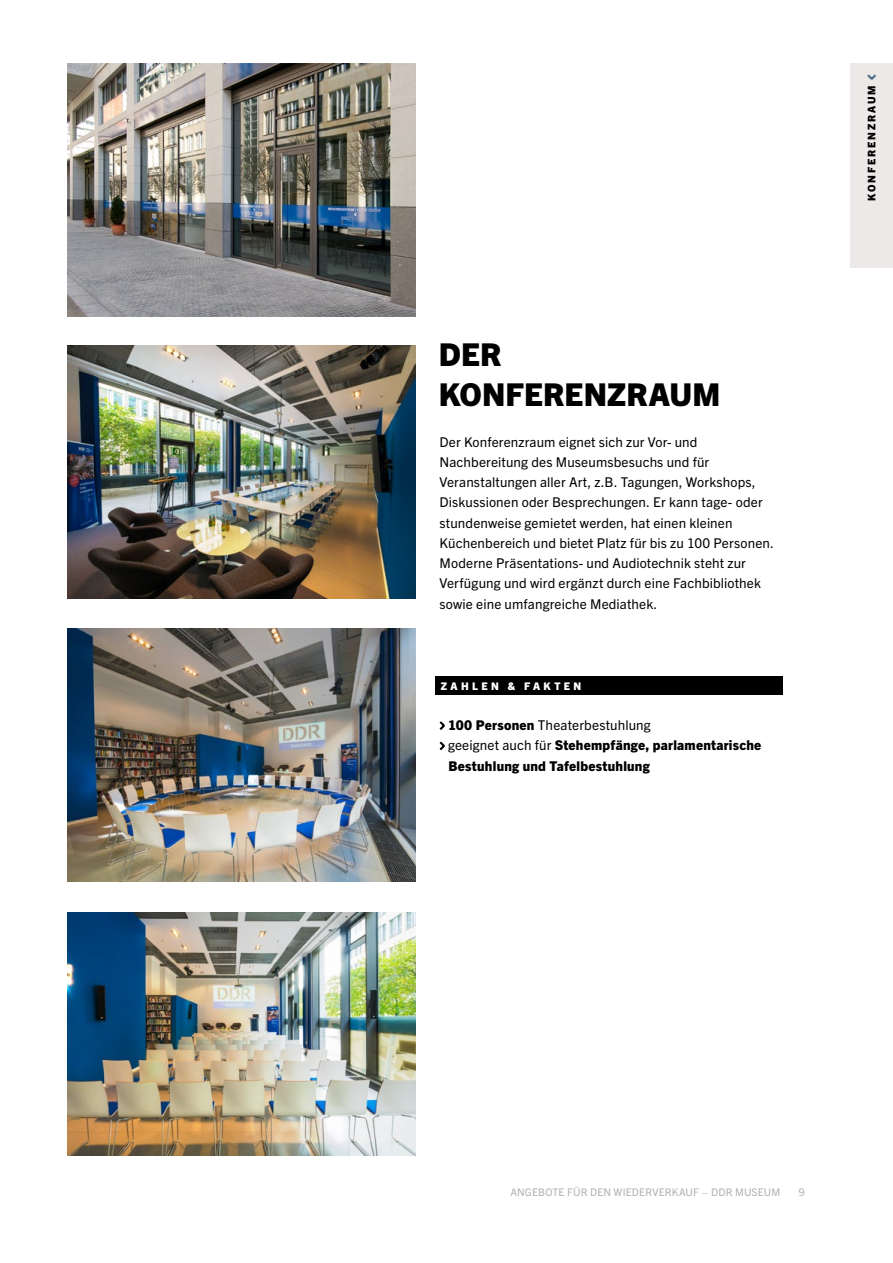
<style>
.page{position:relative;width:893px;height:1263px;background:#fff}
.page>*{position:absolute;margin:0;border:0;box-sizing:border-box;transform-origin:0 0}
.t1{font:800 31.5px/40.5px "Trade Gothic Next LT Pro";letter-spacing:.005em;color:#000}
.t2{font:13.5px/20.2px "Trade Gothic Next LT Pro";letter-spacing:.01em;color:#000}
.t3{font:800 13.5px/20.2px "Trade Gothic Next LT Pro";letter-spacing:.02em;color:#000}
.t4{font:10.5px "Trade Gothic Next LT Pro";letter-spacing:.015em;color:#b1b2b3}
.t5{font:800 10.5px "Trade Gothic Next LT Pro";letter-spacing:.32em;color:#fff}
.t6{font:800 10.5px "Trade Gothic Next LT Pro";letter-spacing:.17em;color:#000}
.s1{font-weight:400}
</style>
<div class="page">
<img style="left:67px;top:64px;width:348px;height:253px">
<img style="left:68px;top:629px;width:347px;height:253px">
<img style="left:67px;top:345px;width:348px;height:253px">
<div style="left:435px;top:676px;width:348px;height:19px;background:#000"></div>
<svg style="left:439px;top:721px;width:6px;height:9px"></svg>
<svg style="left:439px;top:741px;width:6px;height:10px"></svg>
<div style="left:850px;top:64px;width:43px;height:204px;background:#ece9e8"></div>
<svg style="left:867px;top:74px;width:9px;height:6px"></svg>
<img style="left:67px;top:912px;width:348px;height:243px">
<h1 class="t1" style="left:439px;top:332px;width:283px">DER<br>KONFERENZRAUM</h1>
<p class="t2" style="left:439px;top:431px;width:336px">Der Konferenzraum eignet sich zur Vor- und Nachbereitung des Museumsbesuchs und für Veranstaltungen aller Art, z.B. Tagungen, Workshops, Diskussionen oder Besprechungen. Er kann tage- oder stundenweise gemietet werden, hat einen kleinen Küchenbereich und bietet Platz für bis zu 100 Personen.<br>Moderne Präsentations- und Audiotechnik steht zur Verfügung und wird ergänzt durch eine Fachbibliothek sowie eine umfangreiche Mediathek.</p>
<p class="t5" style="left:441px;top:678px;width:142px">ZAHLEN &amp; FAKTEN</p>
<p class="t3" style="left:448px;top:714px;width:315px">100 Personen <span class="s1">Theaterbestuhlung<br>geeignet auch für</span> Stehempfänge, parlamentarische<br>Bestuhlung und Tafelbestuhlung</p>
<p class="t6" style="left:864px;top:201px;width:117px;rotate:-90deg">KONFERENZRAUM</p>
<p class="t4" style="left:510px;top:1185px;width:271px">ANGEBOTE FÜR DEN WIEDERVERKAUF – DDR MUSEUM</p>
<p class="t4" style="left:799px;top:1185px;width:8px">9</p>
</div>
